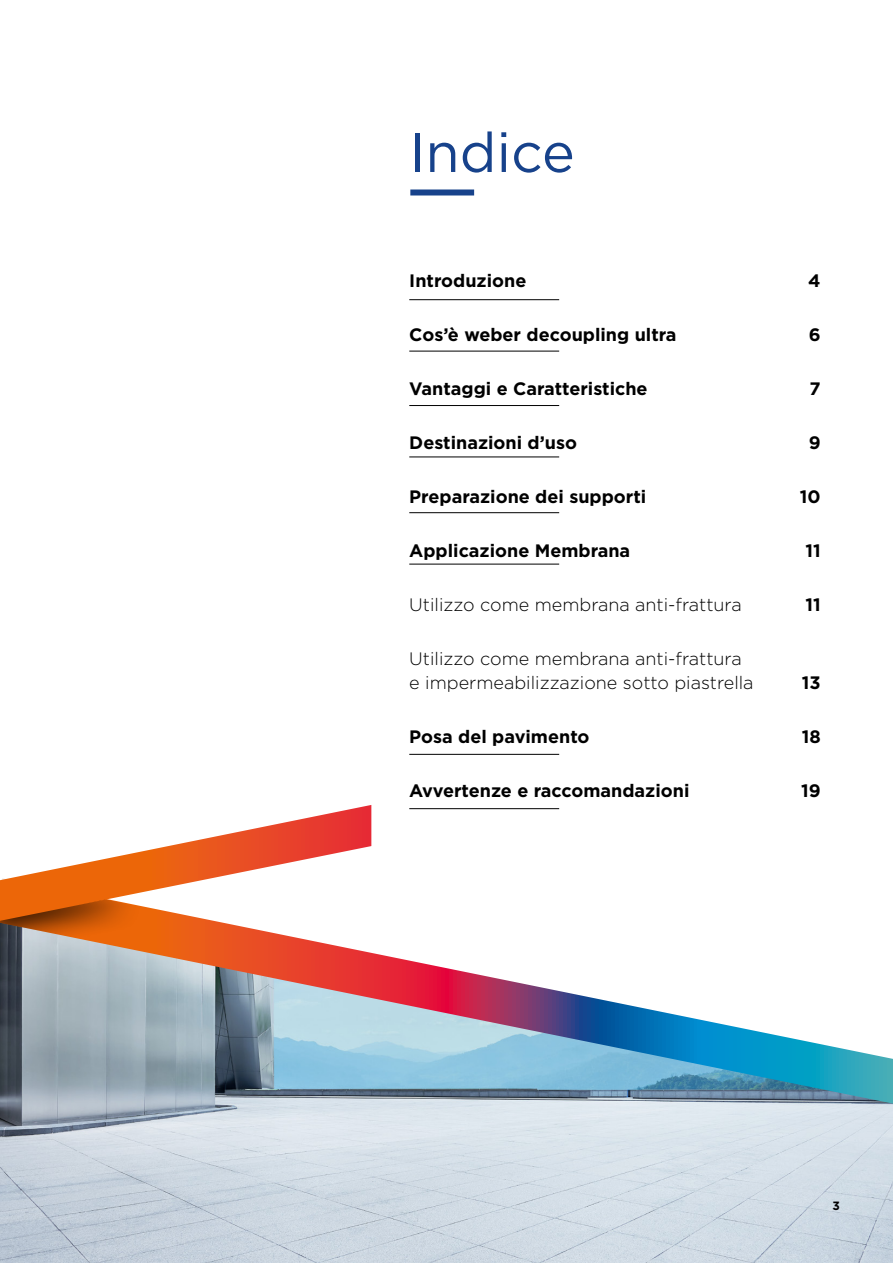
<style>
.page{position:relative;width:893px;height:1263px;background:#fff}
.page>*{position:absolute;margin:0;border:0;box-sizing:border-box;transform-origin:0 0}
.t1{font:55.5px "Gotham";color:#17428b}
.t2{font:700 18px "Gotham";color:#000}
.t3{font:300 18px/24px "Gotham";color:#000}
.t4{font:700 12px "Gotham";color:#000}
</style>
<div class="page">
<img style="left:0;top:1103px;width:893px;height:160px">
<svg style="left:0;top:921px;width:893px;height:182px"></svg>
<div style="left:410px;top:189px;width:64px;height:6px;background:#17428b"></div>
<hr style="left:409px;top:299px;width:150px;height:1px;background:#000">
<hr style="left:409px;top:405px;width:150px;height:1px;background:#000">
<hr style="left:409px;top:512px;width:150px;height:1px;background:#000">
<hr style="left:409px;top:351px;width:150px;height:1px;background:#000">
<hr style="left:409px;top:457px;width:150px;height:1px;background:#000">
<hr style="left:409px;top:564px;width:150px;height:1px;background:#000">
<hr style="left:409px;top:754px;width:150px;height:1px;background:#000">
<hr style="left:409px;top:808px;width:150px;height:1px;background:#000">
<div style="left:0;top:878px;width:144px;height:75px;background:#000;opacity:.81"></div>
<svg style="left:0;top:805px;width:371px;height:116px"></svg>
<h1 class="t1" style="left:409px;top:117px;width:167px">Indice</h1>
<p class="t2" style="left:409px;top:269px;width:119px">Introduzione</p>
<p class="t2" style="left:808px;top:269px;width:14px">4</p>
<p class="t2" style="left:409px;top:323px;width:269px">Cos’è weber decoupling ultra</p>
<p class="t2" style="left:809px;top:323px;width:13px">6</p>
<p class="t2" style="left:409px;top:377px;width:240px">Vantaggi e Caratteristiche</p>
<p class="t2" style="left:809px;top:377px;width:13px">7</p>
<p class="t2" style="left:409px;top:431px;width:169px">Destinazioni d’uso</p>
<p class="t2" style="left:809px;top:431px;width:13px">9</p>
<p class="t2" style="left:409px;top:485px;width:238px">Preparazione dei supporti</p>
<p class="t2" style="left:800px;top:485px;width:22px">10</p>
<p class="t2" style="left:409px;top:539px;width:223px">Applicazione Membrana</p>
<p class="t2" style="left:805px;top:539px;width:17px">11</p>
<p class="t3" style="left:409px;top:592px;width:334px">Utilizzo come membrana anti-frattura</p>
<p class="t2" style="left:805px;top:593px;width:17px">11</p>
<p class="t3" style="left:409px;top:646px;width:346px">Utilizzo come membrana anti-frattura e impermeabilizzazione sotto piastrella</p>
<p class="t2" style="left:802px;top:671px;width:20px">13</p>
<p class="t2" style="left:409px;top:725px;width:182px">Posa del pavimento</p>
<p class="t2" style="left:802px;top:725px;width:20px">18</p>
<p class="t2" style="left:409px;top:779px;width:282px">Avvertenze e raccomandazioni</p>
<p class="t2" style="left:801px;top:779px;width:21px">19</p>
<p class="t4" style="left:832px;top:1197px;width:9px">3</p>
</div>
